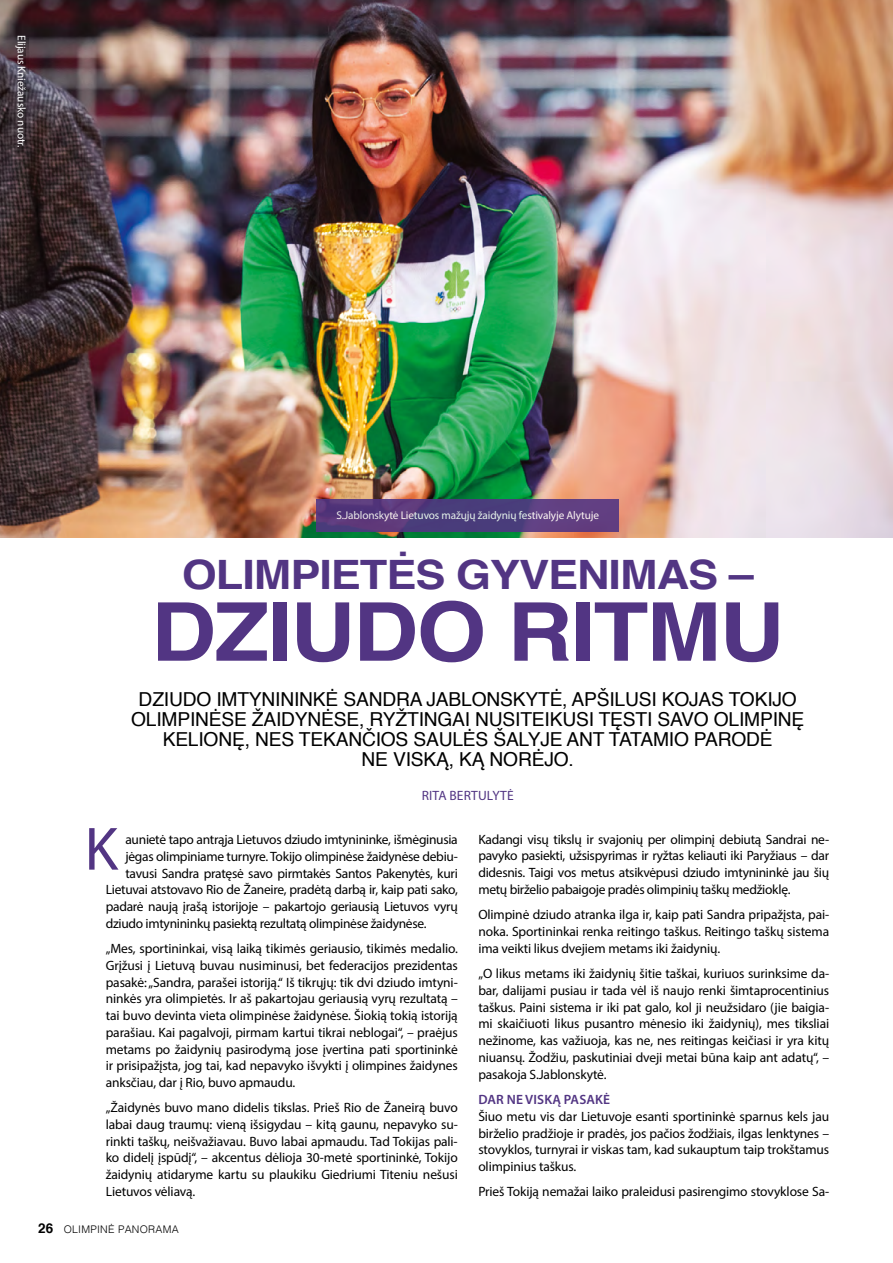
<style>
.page{position:relative;width:893px;height:1263px;background:#fff}
.page>*{position:absolute;margin:0;border:0;box-sizing:border-box;transform-origin:0 0}
.t1{font:700 81px "Helvetica";letter-spacing:-.02em;color:#523583;scale:1.11 1}
.t2{font:61.5px "Myriad Pro";color:#523583}
.t3{font:700 40.5px "Helvetica";letter-spacing:-.02em;color:#523583;scale:1.11 1}
.t4{font:19.2px/20.1px "Helvetica";letter-spacing:-.01em;color:#000;text-align:center}
.t5{font:13.5px/16.8px "Myriad Pro";letter-spacing:-.02em;color:#000;text-align:justify}
.t6{font:600 13.5px "Myriad Pro";letter-spacing:.01em;color:#523583}
.t7{font:13.5px "Myriad Pro";letter-spacing:.01em;color:#523583}
.t8{font:11.25px "Myriad Pro";letter-spacing:-.01em;color:#fff}
.t9{font:300 10.5px "Helvetica";letter-spacing:.025em;color:#000}
.s1{font-weight:700;font-size:13.5px}
</style>
<div class="page">
<img style="left:0;top:0;width:893px;height:538px">
<div style="left:317px;top:499px;width:302px;height:32px;background:linear-gradient(to bottom,#563c7e,#553c7c)"></div>
<div style="left:15px;top:36px;width:14px;height:115px;background:#000;opacity:.75"></div>
<p class="t8" style="left:29px;top:35px;width:114px;rotate:90deg">Elijaus Kniežausko nuotr.</p>
<p class="t8" style="left:336px;top:509px;width:264px">S.Jablonskytė Lietuvos mažųjų žaidynių festivalyje Alytuje</p>
<h3 class="t3" style="left:182px;top:542px;width:517px">OLIMPIETĖS GYVENIMAS –</h3>
<h1 class="t1" style="left:151px;top:567px;width:572px">DZIUDO RITMU</h1>
<h3 class="t4" style="left:131px;top:690px;width:675px">DZIUDO IMTYNININKĖ SANDRA JABLONSKYTĖ, APŠILUSI KOJAS TOKIJO OLIMPINĖSE ŽAIDYNĖSE, RYŽTINGAI NUSITEIKUSI TĘSTI SAVO OLIMPINĘ KELIONĘ, NES TEKANČIOS SAULĖS ŠALYJE ANT TATAMIO PARODĖ<br>NE VISKĄ, KĄ NORĖJO.</h3>
<p class="t7" style="left:422px;top:787px;width:93px">RITA BERTULYTĖ</p>
<p class="t5" style="left:125px;top:831px;width:334px">aunietė tapo antrąja Lietuvos dziudo imtynininke, išmėginusia</p>
<p class="t5" style="left:125px;top:848px;width:334px">jėgas olimpiniame turnyre. Tokijo olimpinėse žaidynėse debiu-</p>
<p class="t5" style="left:125px;top:864px;width:334px">tavusi Sandra pratęsė savo pirmtakės Santos Pakenytės, kuri</p>
<p class="t5" style="left:106px;top:881px;width:354px">Lietuvai atstovavo Rio de Žaneire, pradėtą darbą ir, kaip pati sako,</p>
<p class="t5" style="left:106px;top:898px;width:354px">padarė naują įrašą istorijoje – pakartojo geriausią Lietuvos vyrų</p>
<p class="t5" style="left:106px;top:915px;width:322px">dziudo imtynininkų pasiektą rezultatą olimpinėse žaidynėse.</p>
<p class="t5" style="left:106px;top:940px;width:354px">„Mes, sportininkai, visą laiką tikimės geriausio, tikimės medalio.<br>Grįžusi į Lietuvą buvau nusiminusi, bet federacijos prezidentas pasakė: „Sandra, parašei istoriją.“ Iš tikrųjų: tik dvi dziudo imtyni&shy;ninkės yra olimpietės. Ir aš pakartojau geriausią vyrų rezultatą – tai buvo devinta vieta olimpinėse žaidynėse. Šiokią tokią istoriją parašiau. Kai pagalvoji, pirmam kartui tikrai neblogai“, – praėjus metams po žaidynių pasirodymą jose įvertina pati sportininkė ir prisipažįsta, jog tai, kad nepavyko išvykti į olimpines žaidynes anksčiau, dar į Rio, buvo apmaudu.</p>
<p class="t5" style="left:106px;top:1099px;width:354px">„Žaidynės buvo mano didelis tikslas. Prieš Rio de Žaneirą buvo labai daug traumų: vieną išsigydau – kitą gaunu, nepavyko su&shy;rinkti taškų, neišvažiavau. Buvo labai apmaudu. Tad Tokijas pali&shy;ko didelį įspūdį“, – akcentus dėlioja 30-metė sportininkė, Tokijo žaidynių atidaryme kartu su plaukiku Giedriumi Titeniu nešusi Lietuvos vėliavą.</p>
<h2 class="t2" style="left:85px;top:811px;width:35px">K</h2>
<p class="t5" style="left:478px;top:830px;width:352px">Kadangi visų tikslų ir svajonių per olimpinį debiutą Sandrai ne&shy;pavyko pasiekti, užsispyrimas ir ryžtas keliauti iki Paryžiaus – dar didesnis. Taigi vos metus atsikvėpusi dziudo imtynininkė jau šių metų birželio pabaigoje pradės olimpinių taškų medžioklę.</p>
<p class="t5" style="left:478px;top:906px;width:352px">Olimpinė dziudo atranka ilga ir, kaip pati Sandra pripažįsta, pai&shy;noka. Sportininkai renka reitingo taškus. Reitingo taškų sistema ima veikti likus dvejiem metams iki žaidynių.</p>
<p class="t5" style="left:478px;top:965px;width:352px">„O likus metams iki žaidynių šitie taškai, kuriuos surinksime da&shy;bar, dalijami pusiau ir tada vėl iš naujo renki šimtaprocentinius taškus. Paini sistema ir iki pat galo, kol ji neužsidaro (jie baigia&shy;mi skaičiuoti likus pusantro mėnesio iki žaidynių), mes tiksliai nežinome, kas važiuoja, kas ne, nes reitingas keičiasi ir yra kitų niuansų. Žodžiu, paskutiniai dveji metai būna kaip ant adatų“, – pasakoja S.Jablonskytė.</p>
<p class="t6" style="left:478px;top:1091px;width:133px">DAR NE VISKĄ PASAKĖ</p>
<p class="t5" style="left:478px;top:1107px;width:352px">Šiuo metu vis dar Lietuvoje esanti sportininkė sparnus kels jau birželio pradžioje ir pradės, jos pačios žodžiais, ilgas lenktynes – stovyklos, turnyrai ir viskas tam, kad sukauptum taip trokštamus olimpinius taškus.</p>
<p class="t5" style="left:478px;top:1183px;width:352px">Prieš Tokiją nemažai laiko praleidusi pasirengimo stovyklose Sa-</p>
<p class="t9" style="left:38px;top:1220px;width:142px"><span class="s1">26</span> OLIMPINĖ PANORAMA</p>
</div>
